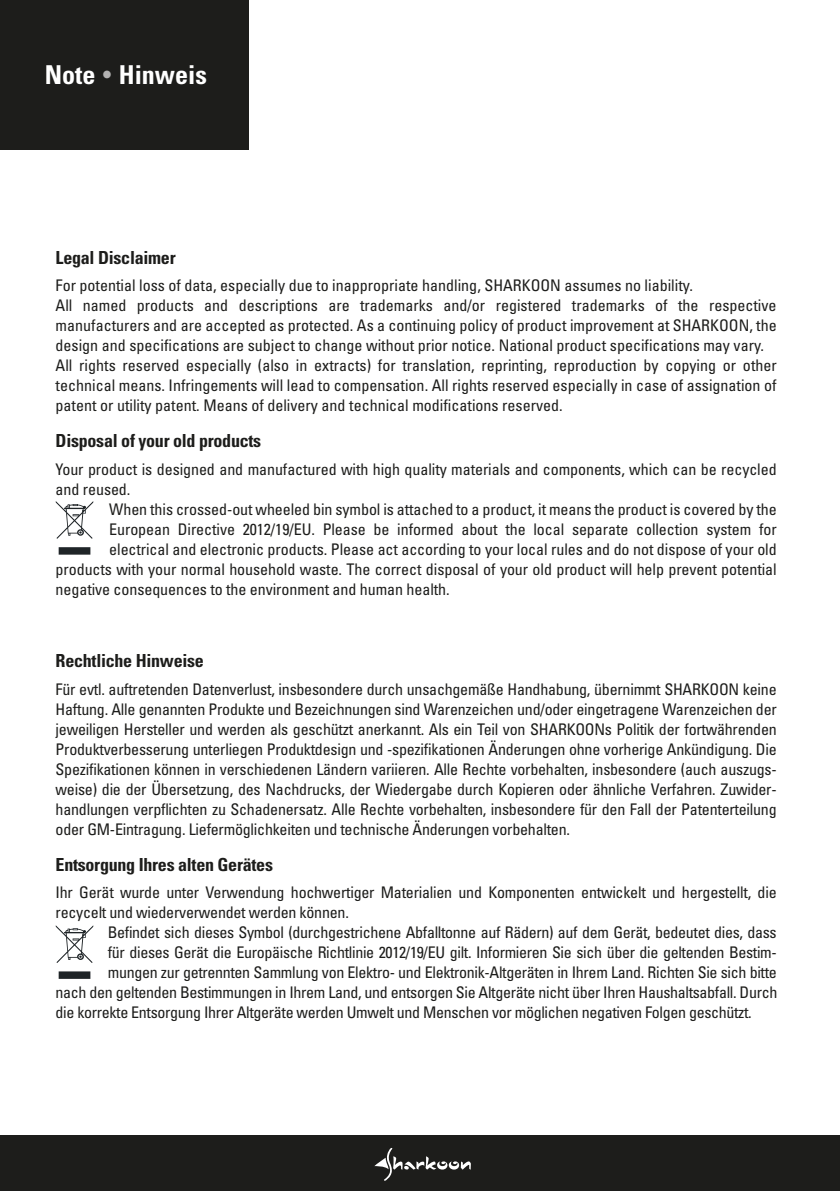
<style>
.page{position:relative;width:840px;height:1191px;background:#fff}
.page>*{position:absolute;margin:0;border:0;box-sizing:border-box;transform-origin:0 0}
.t1{font:700 condensed 26px "Univers";color:#fff}
.t2{font:700 condensed 18px "Univers";letter-spacing:-.015em;color:#1d1d1b}
.t3{font:condensed 16px/20px "Univers";letter-spacing:-.005em;color:#1d1d1b}
.s1{color:#b3b2b2}
</style>
<div class="page">
<div style="left:0;top:1135px;width:839px;height:56px;background:#1d1d1b"></div>
<svg style="left:374px;top:1148px;width:96px;height:32px"></svg>
<div style="left:0;top:0;width:248px;height:150px;background:#1d1d1b"></div>
<svg style="left:56px;top:925px;width:37px;height:54px"></svg>
<svg style="left:56px;top:501px;width:37px;height:53px"></svg>
<h1 class="t1" style="left:45px;top:59px;width:164px">Note <span class="s1">•</span> Hinweis</h1>
<p class="t2" style="left:56px;top:246px;width:121px">Legal Disclaimer</p>
<p class="t3" style="left:56px;top:275px;width:722px">For potential loss of data, especially due to inappropriate handling, SHARKOON assumes no liability.<br>All named products and descriptions are trademarks and/or registered trademarks of the respective manufacturers and are accepted as protected. As a continuing policy of product improvement at SHARKOON, the design and specifications are subject to change without prior notice. National product specifications may vary.<br>All rights reserved especially (also in extracts) for translation, reprinting, reproduction by copying or other technical means. Infringements will lead to compensation. All rights reserved especially in case of assignation of patent or utility patent. Means of delivery and technical modifications reserved.</p>
<p class="t2" style="left:56px;top:430px;width:207px">Disposal of your old products</p>
<p class="t3" style="left:56px;top:459px;width:722px">Your product is designed and manufactured with high quality materials and components, which can be recycled and reused.</p>
<p class="t3" style="left:109px;top:499px;width:668px">When this crossed-out wheeled bin symbol is attached to a product, it means the product is covered by the</p>
<p class="t3" style="left:109px;top:519px;width:668px">European Directive 2012/19/EU. Please be informed about the local separate collection system for</p>
<p class="t3" style="left:109px;top:539px;width:668px">electrical and electronic products. Please act according to your local rules and do not dispose of your old</p>
<p class="t3" style="left:56px;top:559px;width:722px">products with your normal household waste. The correct disposal of your old product will help prevent potential</p>
<p class="t3" style="left:56px;top:579px;width:395px">negative consequences to the environment and human health.</p>
<p class="t2" style="left:56px;top:649px;width:150px">Rechtliche Hinweise</p>
<p class="t3" style="left:56px;top:679px;width:722px;text-align:justify">Für evtl. auftretenden Datenverlust, insbesondere durch unsachgemäße Handhabung, übernimmt SHARKOON keine Haftung. Alle genannten Produkte und Bezeichnungen sind Warenzeichen und/oder eingetragene Warenzeichen der jeweiligen Hersteller und werden als geschützt anerkannt. Als ein Teil von SHARKOONs Politik der fortwährenden Produktverbesserung unterliegen Produktdesign und -spezifikationen Änderungen ohne vorherige Ankündigung. Die Spezifikationen können in verschiedenen Ländern variieren. Alle Rechte vorbehalten, insbesondere (auch auszugs&shy;weise) die der Übersetzung, des Nachdrucks, der Wiedergabe durch Kopieren oder ähnliche Verfahren. Zuwider&shy;handlungen verpflichten zu Schadenersatz. Alle Rechte vorbehalten, insbesondere für den Fall der Patenterteilung oder GM-Eintragung. Liefermöglichkeiten und technische Änderungen vorbehalten.</p>
<p class="t2" style="left:56px;top:853px;width:219px">Entsorgung Ihres alten Gerätes</p>
<p class="t3" style="left:56px;top:882px;width:722px">Ihr Gerät wurde unter Verwendung hochwertiger Materialien und Komponenten entwickelt und hergestellt, die recycelt und wiederverwendet werden können.</p>
<p class="t3" style="left:108px;top:922px;width:670px">Befindet sich dieses Symbol (durchgestrichene Abfalltonne auf Rädern) auf dem Gerät, bedeutet dies, dass</p>
<p class="t3" style="left:108px;top:942px;width:670px">für dieses Gerät die Europäische Richtlinie 2012/19/EU gilt. Informieren Sie sich über die geltenden Bestim-</p>
<p class="t3" style="left:108px;top:962px;width:670px">mungen zur getrennten Sammlung von Elektro- und Elektronik-Altgeräten in Ihrem Land. Richten Sie sich bitte</p>
<p class="t3" style="left:56px;top:982px;width:723px">nach den geltenden Bestimmungen in Ihrem Land, und entsorgen Sie Altgeräte nicht über Ihren Haushaltsabfall. Durch</p>
<p class="t3" style="left:56px;top:1002px;width:697px">die korrekte Entsorgung Ihrer Altgeräte werden Umwelt und Menschen vor möglichen negativen Folgen geschützt.</p>
</div>
